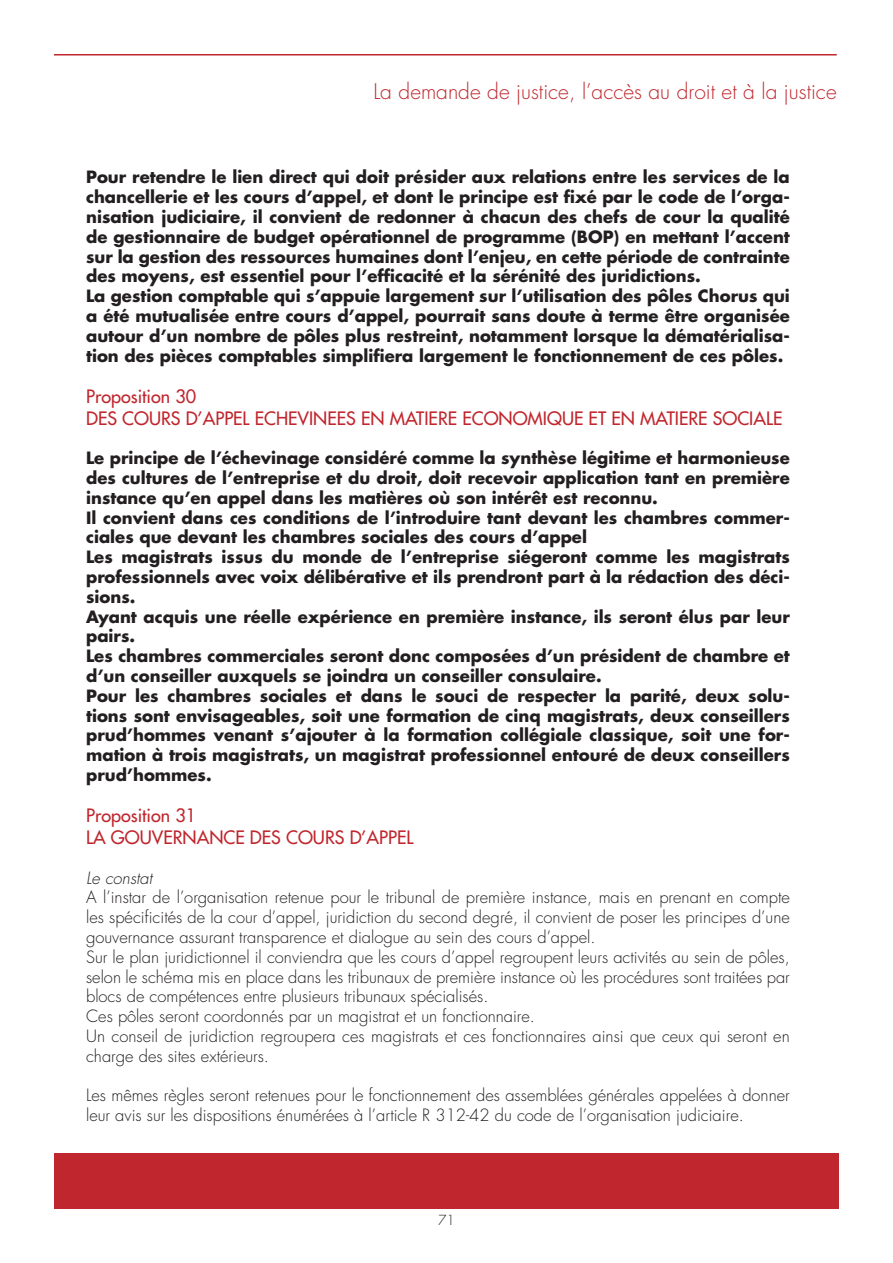
<style>
.page{position:relative;width:893px;height:1263px;background:#fff}
.page>*{position:absolute;margin:0;border:0;box-sizing:border-box;transform-origin:0 0}
.t1{font:300 21px "Futura";color:#c0262d}
.t2{font:18px/21.6px "Futura";color:#c0262d}
.t3{font:700 16.5px/19.8px "Futura";color:#231f20}
.t4{font:300 16.5px/19.8px "Futura";color:#231f20}
.t5{font:italic 300 16.5px "Futura";color:#231f20}
.t6{font:300 13.5px "Futura";color:#231f20}
</style>
<div class="page">
<hr style="left:54px;top:54px;width:783px;height:2px;background:#c0262d">
<div style="left:54px;top:1154px;width:785px;height:55px;background:#c0262d"></div>
<p class="t1" style="left:373px;top:78px;width:465px">La demande de justice, l’accès au droit et à la justice</p>
<p class="t3" style="left:86px;top:167px;width:705px">Pour retendre le lien direct qui doit présider aux relations entre les services de la chancellerie et les cours d’appel, et dont le principe est fixé par le code de l’orga&shy;nisation judiciaire, il convient de redonner à chacun des chefs de cour la qualité de gestionnaire de budget opérationnel de programme (BOP) en mettant l’accent sur la gestion des ressources humaines dont l’enjeu, en cette période de contrainte des moyens, est essentiel pour l’efficacité et la sérénité des juridictions.<br>La gestion comptable qui s’appuie largement sur l’utilisation des pôles Chorus qui a été mutualisée entre cours d’appel, pourrait sans doute à terme être organisée autour d’un nombre de pôles plus restreint, notamment lorsque la dématérialisa&shy;tion des pièces comptables simplifiera largement le fonctionnement de ces pôles.</p>
<p class="t2" style="left:86px;top:385px;width:698px">Proposition 30<br>DES COURS D’APPEL ECHEVINEES EN MATIERE ECONOMIQUE ET EN MATIERE SOCIALE</p>
<p class="t3" style="left:86px;top:448px;width:705px">Le principe de l’échevinage considéré comme la synthèse légitime et harmonieuse des cultures de l’entreprise et du droit, doit recevoir application tant en première instance qu’en appel dans les matières où son intérêt est reconnu.<br>Il convient dans ces conditions de l’introduire tant devant les chambres commer&shy;ciales que devant les chambres sociales des cours d’appel<br>Les magistrats issus du monde de l’entreprise siégeront comme les magistrats professionnels avec voix délibérative et ils prendront part à la rédaction des déci&shy;sions.<br>Ayant acquis une réelle expérience en première instance, ils seront élus par leur pairs.<br>Les chambres commerciales seront donc composées d’un président de chambre et d’un conseiller auxquels se joindra un conseiller consulaire.<br>Pour les chambres sociales et dans le souci de respecter la parité, deux solu&shy;tions sont envisageables, soit une formation de cinq magistrats, deux conseillers prud’hommes venant s’ajouter à la formation collégiale classique, soit une for&shy;mation à trois magistrats, un magistrat professionnel entouré de deux conseillers prud’hommes.</p>
<p class="t2" style="left:86px;top:805px;width:329px">Proposition 31<br>LA GOUVERNANCE DES COURS D’APPEL</p>
<p class="t5" style="left:86px;top:867px;width:68px">Le constat</p>
<p class="t4" style="left:86px;top:888px;width:705px">A l’instar de l’organisation retenue pour le tribunal de première instance, mais en prenant en compte les spécificités de la cour d’appel, juridiction du second degré, il convient de poser les principes d’une gouvernance assurant transparence et dialogue au sein des cours d’appel.<br>Sur le plan juridictionnel il conviendra que les cours d’appel regroupent leurs activités au sein de pôles, selon le schéma mis en place dans les tribunaux de première instance où les procédures sont traitées par blocs de compétences entre plusieurs tribunaux spécialisés.<br>Ces pôles seront coordonnés par un magistrat et un fonctionnaire.<br>Un conseil de juridiction regroupera ces magistrats et ces fonctionnaires ainsi que ceux qui seront en charge des sites extérieurs.</p>
<p class="t4" style="left:86px;top:1086px;width:705px">Les mêmes règles seront retenues pour le fonctionnement des assemblées générales appelées à donner leur avis sur les dispositions énumérées à l’article R 312-42 du code de l’organisation judiciaire.</p>
<p class="t6" style="left:438px;top:1211px;width:18px">71</p>
</div>
